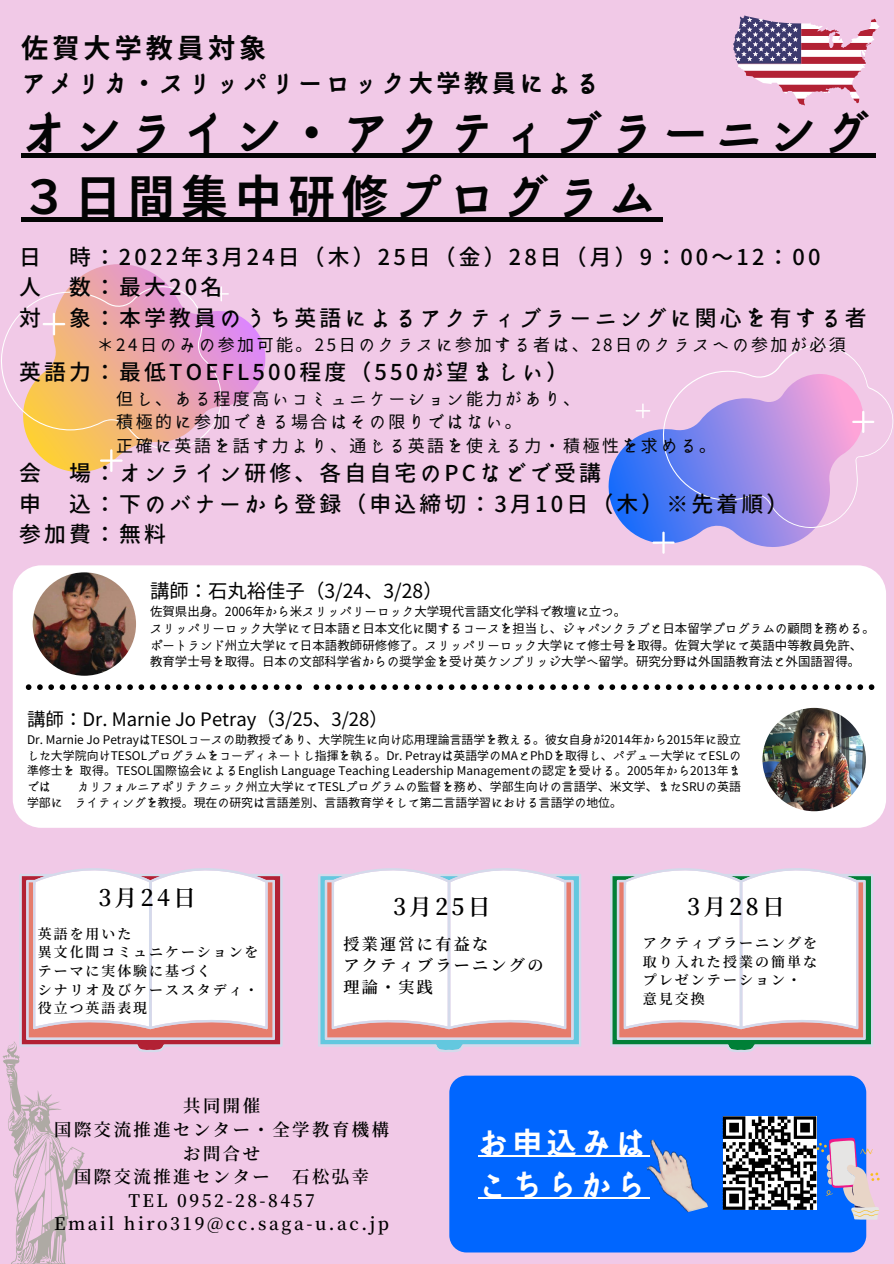
<style>
.page{position:relative;width:894px;height:1264px;background:#fff}
.page>*{position:absolute;margin:0;border:0;box-sizing:border-box;transform-origin:0 0}
.t1{font:700 46.65px "irohakaku C";letter-spacing:.145em;color:#030404}
.t2{font:700 29.85px "irohakaku C";letter-spacing:.145em;color:#fff}
.t3{font:700 27.15px "irohakaku C";letter-spacing:.145em;color:#030404}
.t4{font:700 24.15px "irohakaku C";letter-spacing:.145em;color:#030404}
.t5{font:600 22.8px "Source Han Serif JP";letter-spacing:.145em;color:#000}
.t6{font:500 21.75px "irohakaku C";letter-spacing:.145em;color:#030404}
.t7{font:19.35px "irohakaku C";color:#000}
.t8{font:18.45px "irohakaku C";color:#000}
.t9{font:600 17.25px "Source Han Serif JP";letter-spacing:.145em;color:#000}
.t10{font:16.95px "irohakaku C";letter-spacing:.145em;color:#030404}
.t11{font:600 16.05px "Source Han Serif JP";letter-spacing:.145em;color:#000}
.t12{font:600 13.95px "Source Han Serif JP";letter-spacing:.145em;color:#000}
.t13{font:600 13.8px/18.8px "Source Han Serif JP";letter-spacing:.145em;color:#000}
.t14{font:12.45px/16.6px "irohakaku C";letter-spacing:.005em;color:#000}
.t15{font:11.85px/15.9px "irohakaku C";color:#000;text-align:justify}
</style>
<div class="page">
<div style="left:0;top:0;width:893px;height:1263px;background:#f1c9e7"></div>
<svg style="left:733px;top:15px;width:146px;height:90px"></svg>
<svg style="left:608px;top:345px;width:285px;height:208px"></svg>
<svg style="left:70px;top:264px;width:196px;height:141px"></svg>
<svg style="left:1px;top:286px;width:228px;height:186px"></svg>
<div style="left:13px;top:565px;width:872px;height:262px;background:#fff;border-radius:29px"></div>
<svg style="left:3px;top:1041px;width:82px;height:222px"></svg>
<svg style="left:19px;top:868px;width:263px;height:184px;fill:#fff"></svg>
<div style="left:449px;top:1075px;width:417px;height:177px;background:#06f;border-radius:17px"></div>
<svg style="left:318px;top:868px;width:263px;height:184px;fill:#fff"></svg>
<svg style="left:610px;top:868px;width:263px;height:184px;fill:#fff"></svg>
<img style="left:33px;top:572px;width:103px;height:103px;border-radius:50%">
<img style="left:762px;top:708px;width:103px;height:103px;border-radius:50%">
<svg style="left:26px;top:684px;width:276px;height:6px"></svg>
<svg style="left:313px;top:684px;width:276px;height:6px"></svg>
<svg style="left:598px;top:684px;width:276px;height:6px"></svg>
<svg style="left:722px;top:1116px;width:157px;height:103px"></svg>
<div style="left:21px;top:153px;width:854px;height:5px;background:#030404"></div>
<div style="left:21px;top:217px;width:641px;height:5px;background:#030404"></div>
<hr style="left:478px;top:1155px;width:171px;height:1px;background:#fff">
<hr style="left:478px;top:1197px;width:171px;height:1px;background:#fff">
<img style="left:640px;top:1139px;width:67px;height:74px">
<p class="t3" style="left:21px;top:28px;width:246px">佐賀大学教員対象</p>
<p class="t4" style="left:21px;top:66px;width:579px">アメリカ・スリッパリーロック大学教員による</p>
<p class="t1" style="left:21px;top:100px;width:849px">オンライン・アクティブラーニング</p>
<p class="t1" style="left:21px;top:164px;width:635px">３日間集中研修プログラム</p>
<p class="t6" style="left:19px;top:242px;width:23px">日</p>
<p class="t6" style="left:69px;top:242px;width:752px">時：2022年3月24日（木）25日（金）28日（月）9：00～12：00</p>
<p class="t6" style="left:19px;top:272px;width:23px">人</p>
<p class="t6" style="left:69px;top:272px;width:155px">数：最大20名</p>
<p class="t6" style="left:19px;top:302px;width:23px">対</p>
<p class="t6" style="left:69px;top:302px;width:798px">象：本学教員のうち英語によるアクティブラーニングに関心を有する者</p>
<p class="t10" style="left:97px;top:332px;width:750px">＊24日のみの参加可能。25日のクラスに参加する者は、28日のクラスへの参加が必須</p>
<p class="t6" style="left:19px;top:356px;width:550px">英語力：最低TOEFL500程度（550が望ましい）</p>
<p class="t10" style="left:116px;top:386px;width:465px">但し、ある程度高いコミュニケーション能力があり、</p>
<p class="t10" style="left:116px;top:410px;width:407px">積極的に参加できる場合はその限りではない。</p>
<p class="t10" style="left:116px;top:434px;width:601px">正確に英語を話す力より、通じる英語を使える力・積極性を求める。</p>
<p class="t6" style="left:19px;top:458px;width:23px">会</p>
<p class="t6" style="left:69px;top:458px;width:533px">場：オンライン研修、各自自宅のPCなどで受講</p>
<p class="t6" style="left:19px;top:488px;width:23px">申</p>
<p class="t6" style="left:69px;top:488px;width:720px">込：下のバナーから登録（申込締切：3月10日（木）※先着順）</p>
<p class="t6" style="left:19px;top:518px;width:148px">参加費：無料</p>
<p class="t7" style="left:150px;top:577px;width:294px">講師：石丸裕佳子（3/24、3/28）</p>
<p class="t14" style="left:150px;top:603px;width:477px">佐賀県出身。2006年から米スリッパリーロック大学現代言語文化学科で教壇に立つ。</p>
<p class="t14" style="left:150px;top:620px;width:726px">スリッパリーロック大学にて日本語と日本文化に関するコースを担当し、ジャパンクラブと日本留学プログラムの顧問を務める。ポートランド州立大学にて日本語教師研修修了。スリッパリーロック大学にて修士号を取得。佐賀大学にて英語中等教員免許、教育学士号を取得。日本の文部科学省からの奨学金を受け英ケンブリッジ大学へ留学。研究分野は外国語教育法と外国語習得。</p>
<p class="t8" style="left:27px;top:706px;width:362px">講師：Dr. Marnie Jo Petray（3/25、3/28）</p>
<p class="t15" style="left:27px;top:731px;width:715px">Dr. Marnie Jo PetrayはTESOLコースの助教授であり、大学院生に向け応用理論言語学を教える。彼女自身が2014年から2015年に設立した大学院向けTESOLプログラムをコーディネートし指揮を執る。Dr. Petrayは英語学のMAとPhDを取得し、パデュー大学にてESLの準修士を 取得。TESOL国際協会によるEnglish Language Teaching Leadership Managementの認定を受ける。2005年から2013年までは</p>
<p class="t15" style="left:27px;top:778px;width:715px;text-indent:50px">カリフォルニアポリテクニック州立大学にてTESLプログラムの監督を務め、学部生向けの言語学、米文学、またSRUの英語学部に　ライティングを教授。現在の研究は言語差別、言語教育学そして第二言語学習における言語学の地位。</p>
<p class="t5" style="left:98px;top:880px;width:91px">3月 24日</p>
<p class="t13" style="left:38px;top:923px;width:95px">英語を用いた</p>
<p class="t13" style="left:38px;top:941px;width:222px">異文化間コミュニケーションをテーマに実体験に基づく</p>
<p class="t13" style="left:38px;top:979px;width:222px">シナリオ及びケーススタディ・</p>
<p class="t13" style="left:38px;top:998px;width:111px">役立つ英語表現</p>
<p class="t5" style="left:393px;top:889px;width:91px">3月 25日</p>
<p class="t11" style="left:343px;top:931px;width:146px">授業運営に有益な</p>
<p class="t11" style="left:343px;top:952px;width:201px">アクティブラーニングの</p>
<p class="t11" style="left:343px;top:974px;width:91px">理論・実践</p>
<p class="t5" style="left:687px;top:889px;width:91px">3月 28日</p>
<p class="t12" style="left:642px;top:931px;width:176px">アクティブラーニングを</p>
<p class="t12" style="left:642px;top:950px;width:176px">取り入れた授業の簡単な</p>
<p class="t12" style="left:642px;top:969px;width:160px">プレゼンテーション・</p>
<p class="t12" style="left:642px;top:988px;width:64px">意見交換</p>
<p class="t9" style="left:183px;top:1092px;width:78px">共同開催</p>
<p class="t9" style="left:54px;top:1115px;width:336px">国際交流推進センター・全学教育機構</p>
<p class="t9" style="left:183px;top:1139px;width:78px">お問合せ</p>
<p class="t9" style="left:74px;top:1163px;width:197px">国際交流推進センター</p>
<p class="t9" style="left:292px;top:1163px;width:78px">石松弘幸</p>
<p class="t9" style="left:128px;top:1186px;width:188px">TEL 0952-28-8457</p>
<p class="t9" style="left:54px;top:1210px;width:336px">Email hiro319@cc.saga-u.ac.jp</p>
<p class="t2" style="left:478px;top:1121px;width:169px">お申込みは</p>
<p class="t2" style="left:478px;top:1163px;width:169px">こちらから</p>
</div>
